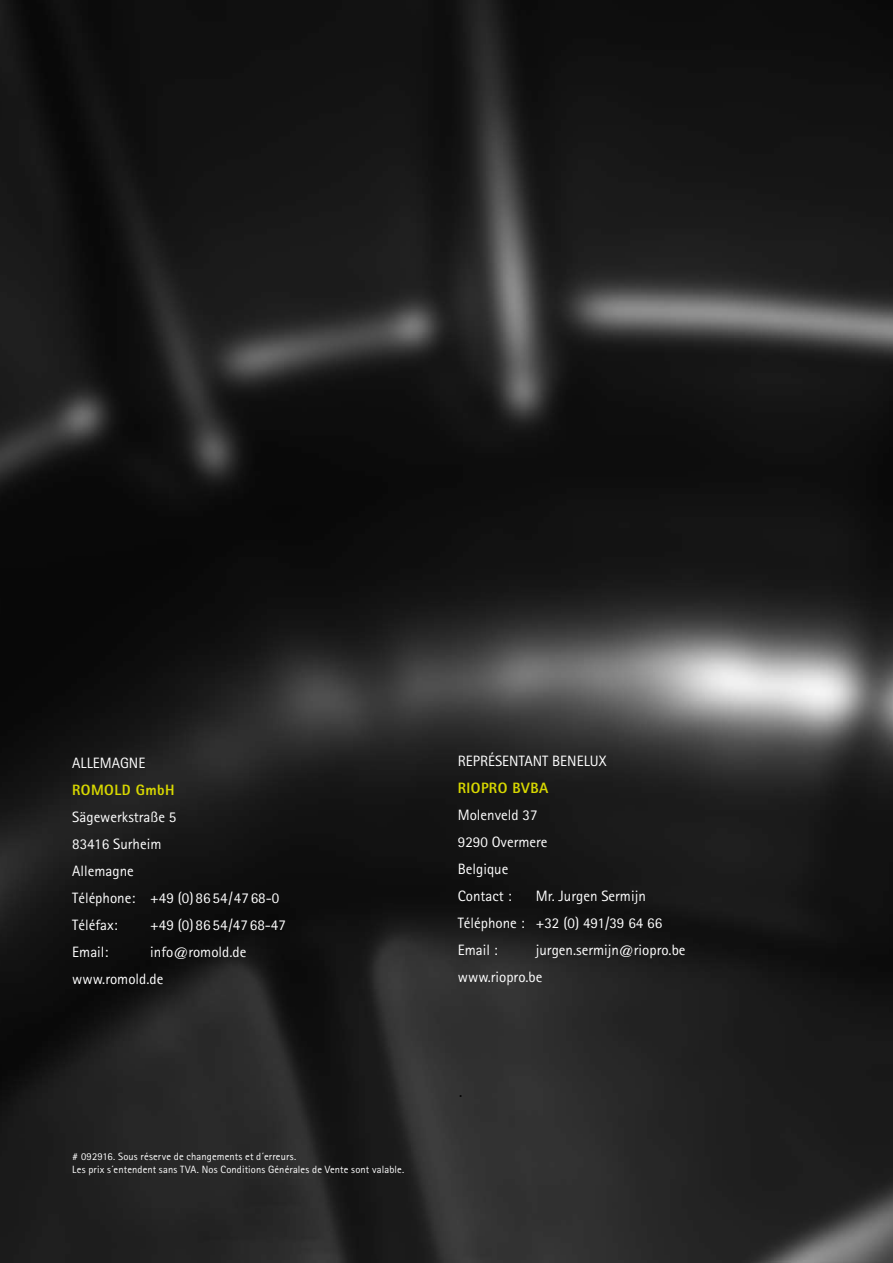
<style>
.page{position:relative;width:893px;height:1263px;background:#fff}
.page>*{position:absolute;margin:0;border:0;box-sizing:border-box;transform-origin:0 0}
.t1{font:18px "Times";color:#000}
.t2{font:15px/27px "Rotis Sans Serif";color:#fff}
.t3{font:800 15px "Rotis Sans Serif";letter-spacing:.025em;color:#d8d800}
.t4{font:10.5px/13.5px "Rotis Sans Serif";letter-spacing:.015em;color:#fff}
</style>
<div class="page">
<img style="left:0;top:0;width:893px;height:1263px">
<p class="t2" style="left:72px;top:749px;width:75px">ALLEMAGNE</p>
<p class="t3" style="left:72px;top:780px;width:104px">ROMOLD GmbH</p>
<p class="t2" style="left:72px;top:803px;width:209px">Sägewerkstraße 5<br>83416 Surheim<br>Allemagne<br>Téléphone: +49 (0) 86 54/47 68-0<br>Téléfax:</p>
<p class="t2" style="left:150px;top:911px;width:137px">+49 (0) 86 54/47 68-47</p>
<p class="t2" style="left:72px;top:938px;width:176px;text-indent:78px">info@romold.de www.romold.de</p>
<p class="t2" style="left:72px;top:938px;width:38px">Email:</p>
<p class="t4" style="left:72px;top:1149px;width:333px"># 092916. Sous réserve de changements et d´erreurs.<br>Les prix s´entendent sans TVA. Nos Conditions Générales de Vente sont valable.</p>
<p class="t2" style="left:458px;top:747px;width:150px">REPRÉSENTANT BENELUX</p>
<p class="t3" style="left:458px;top:778px;width:92px">RIOPRO BVBA</p>
<p class="t2" style="left:458px;top:801px;width:91px">Molenveld 37<br>9290 Overmere<br>Belgique<br>Contact :</p>
<p class="t2" style="left:458px;top:882px;width:206px;text-indent:78px">Mr. Jurgen Sermijn<br>Téléphone : +32 (0) 491/39 64 66<br>Email :</p>
<p class="t2" style="left:458px;top:936px;width:229px;text-indent:78px">jurgen.sermijn@riopro.be www.riopro.be</p>
<p class="t1" style="left:458px;top:1083px;width:6px">.</p>
</div>
